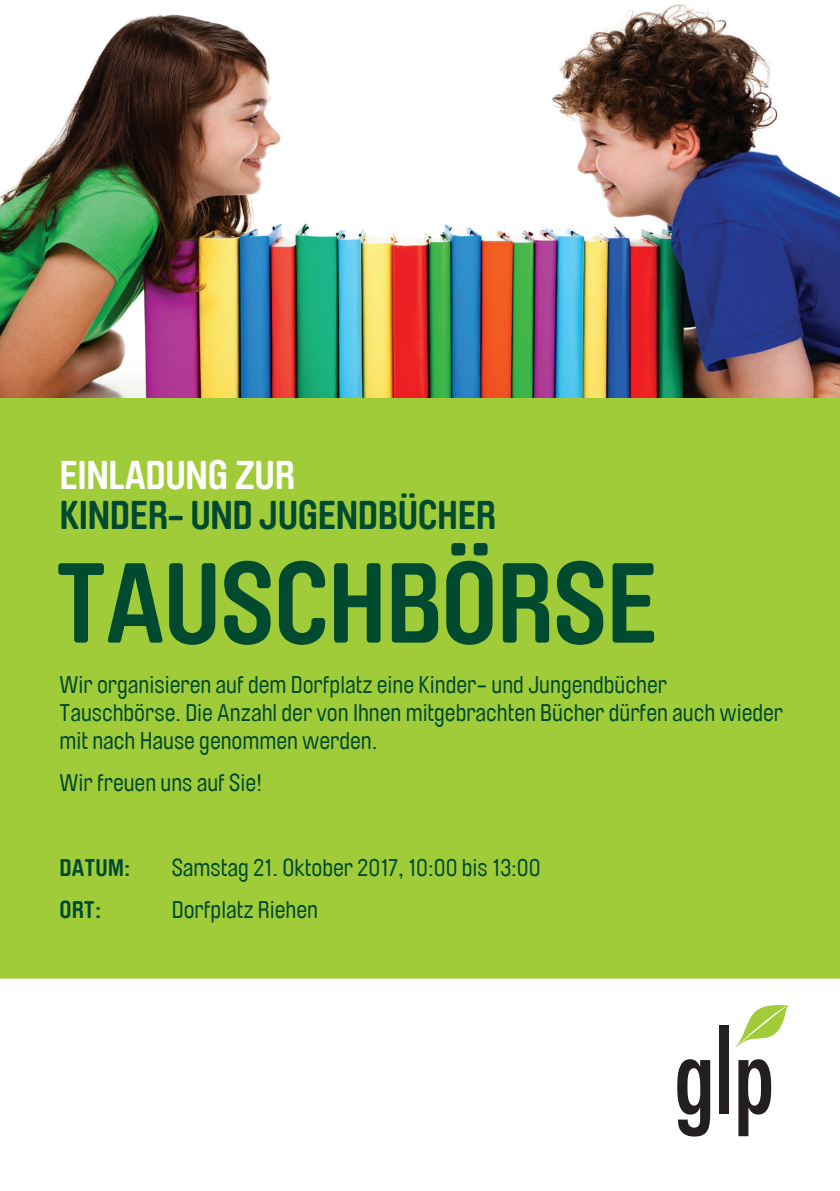
<style>
.page{position:relative;width:840px;height:1191px;background:#fff}
.page>*{position:absolute;margin:0;border:0;box-sizing:border-box;transform-origin:0 0}
.t1{font:700 112px "Brauer Neue";letter-spacing:-.01em;color:#004a2f}
.t2{font:700 40px "Brauer Neue";letter-spacing:-.01em;color:#004a2f}
.t3{font:700 40px "Brauer Neue";letter-spacing:-.01em;color:#fff}
.t4{font:24px/28px "Brauer Neue";color:#004a2f}
.t5{font:700 24px "Brauer Neue";color:#004a2f}
</style>
<div class="page">
<div style="left:0;top:397px;width:839px;height:581px;background:#a1cc3a"></div>
<svg style="left:677px;top:1059px;width:32px;height:77px"></svg>
<div style="left:718px;top:1025px;width:10px;height:88px;background:#231f20"></div>
<svg style="left:738px;top:1059px;width:32px;height:77px"></svg>
<svg style="left:735px;top:1005px;width:53px;height:42px"></svg>
<img style="left:0;top:4px;width:839px;height:393px">
<h2 class="t3" style="left:60px;top:452px;width:237px">EINLADUNG ZUR</h2>
<h2 class="t2" style="left:60px;top:492px;width:438px">KINDER- UND JUGENDBÜCHER</h2>
<h1 class="t1" style="left:55px;top:539px;width:603px">TAUSCHBÖRSE</h1>
<p class="t4" style="left:60px;top:671px;width:724px">Wir organisieren auf dem Dorfplatz eine Kinder- und Jungendbücher<br>Tauschbörse. Die Anzahl der von Ihnen mitgebrachten Bücher dürfen auch wieder mit nach Hause genommen werden.</p>
<p class="t4" style="left:60px;top:769px;width:204px">Wir freuen uns auf Sie!</p>
<p class="t5" style="left:60px;top:853px;width:72px">DATUM:</p>
<p class="t4" style="left:172px;top:853px;width:370px">Samstag 21. Oktober 2017, 10:00 bis 13:00</p>
<p class="t5" style="left:60px;top:895px;width:43px">ORT:</p>
<p class="t4" style="left:172px;top:895px;width:148px">Dorfplatz Riehen</p>
</div>
